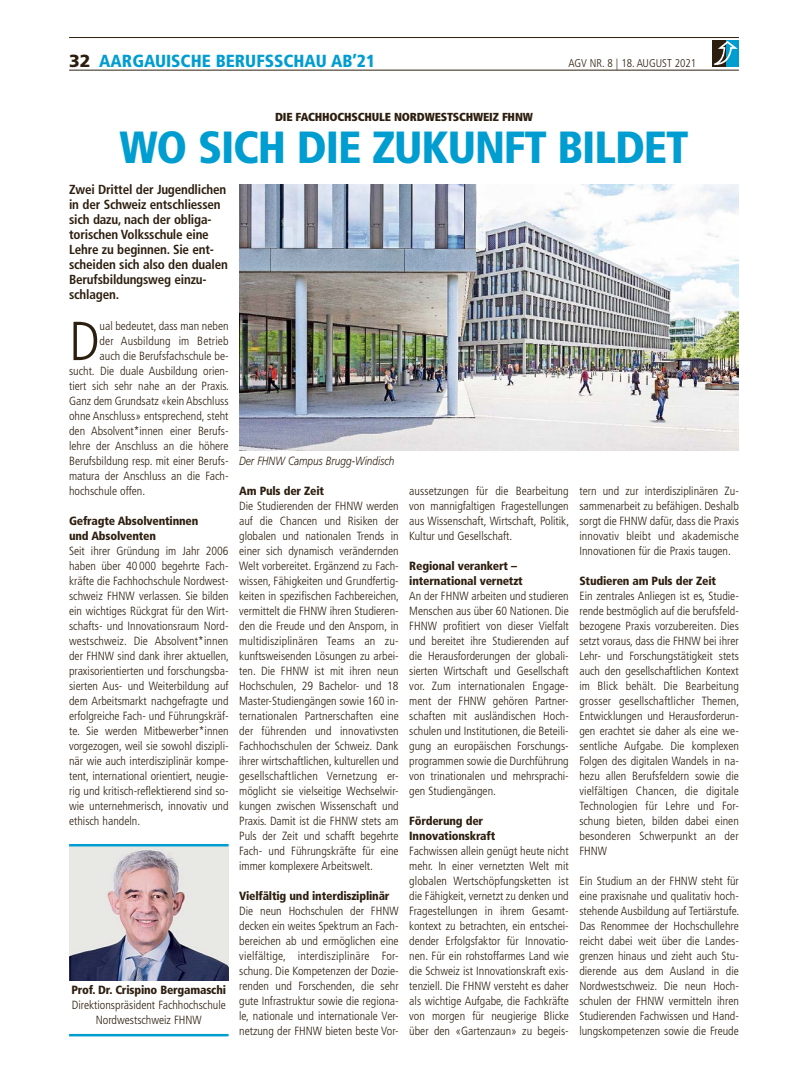
<style>
.page{position:relative;width:808px;height:1081px;background:#fff}
.page>*{position:absolute;margin:0;border:0;box-sizing:border-box;transform-origin:0 0}
.t1{font:300 condensed 54.88px "Frutiger";color:#2d1f0f}
.t2{font:900 condensed 45px "Frutiger";letter-spacing:-.025em;color:#009dd1}
.t3{font:900 condensed 17.5px "Frutiger";color:#009dd1}
.t4{font:700 condensed 13.12px/15px "Frutiger";letter-spacing:-.015em;color:#2d1f0f}
.t5{font:300 condensed 11.88px/15px "Frutiger";color:#2d1f0f;text-align:justify}
.t6{font:900 condensed 11.88px/15px "Frutiger";letter-spacing:-.015em;color:#2d1f0f}
.t7{font:italic 300 11.88px "Frutiger";color:#2d1f0f;scale:.85 1}
.t8{font:900 condensed 11.62px "Frutiger";letter-spacing:-.015em;color:#2d1f0f}
.t9{font:300 condensed 11.25px "Frutiger";color:#2d1f0f}
.s1{font-stretch:normal;color:#2d1f0f}
</style>
<div class="page">
<hr style="left:69px;top:70px;width:670px;height:1px;background:#2d1f0f">
<hr style="left:69px;top:37px;width:670px;height:1px;background:#2d1f0f">
<div style="left:713px;top:40px;width:13px;height:27px;background:#2d1f0f"></div>
<div style="left:726px;top:40px;width:13px;height:27px;background:#009dd1"></div>
<svg style="left:714px;top:41px;width:24px;height:24px"></svg>
<img style="left:69px;top:846px;width:160px;height:134px">
<hr style="left:69px;top:844px;width:160px;height:2px;background:#009dd1">
<hr style="left:69px;top:1034px;width:160px;height:2px;background:#009dd1">
<img style="left:239px;top:184px;width:500px;height:266px">
<h3 class="t3" style="left:69px;top:50px;width:308px"><span class="s1">32</span> AARGAUISCHE BERUFSSCHAU AB’21</h3>
<p class="t9" style="left:568px;top:57px;width:129px">AGV NR. 8 | 18. AUGUST 2021</p>
<p class="t8" style="left:275px;top:110px;width:259px">DIE FACHHOCHSCHULE NORDWESTSCHWEIZ FHNW</p>
<h2 class="t2" style="left:119px;top:121px;width:571px">WO SICH DIE ZUKUNFT BILDET</h2>
<p class="t4" style="left:69px;top:182px;width:160px">Zwei Drittel der Jugendlichen in der Schweiz entschliessen sich dazu, nach der obliga&shy;torischen Volksschule eine<br>Lehre zu beginnen. Sie ent&shy;scheiden sich also den dualen<br>Berufsbildungsweg einzu&shy;schlagen.</p>
<h1 class="t1" style="left:69px;top:310px;width:32px">D</h1>
<p class="t5" style="left:100px;top:319px;width:130px">ual bedeutet, dass man neben</p>
<p class="t5" style="left:100px;top:334px;width:131px">der Ausbildung im Betrieb</p>
<p class="t5" style="left:100px;top:349px;width:130px">auch die Berufsfachschule be-</p>
<p class="t5" style="left:69px;top:364px;width:161px">sucht. Die duale Ausbildung orien-</p>
<p class="t5" style="left:69px;top:379px;width:161px">tiert sich sehr nahe an der Praxis.</p>
<p class="t5" style="left:69px;top:394px;width:161px">Ganz dem Grundsatz «kein Abschluss</p>
<p class="t5" style="left:69px;top:409px;width:161px">ohne Anschluss» entsprechend, steht</p>
<p class="t5" style="left:69px;top:424px;width:161px">den Absolvent*innen einer Berufs-</p>
<p class="t5" style="left:69px;top:439px;width:161px">lehre der Anschluss an die höhere</p>
<p class="t5" style="left:69px;top:454px;width:161px">Berufsbildung resp. mit einer Berufs-</p>
<p class="t5" style="left:69px;top:469px;width:161px">matura der Anschluss an die Fach-</p>
<p class="t5" style="left:69px;top:484px;width:78px">hochschule offen.</p>
<p class="t6" style="left:69px;top:513px;width:131px">Gefragte Absolventinnen und Absolventen</p>
<p class="t5" style="left:69px;top:544px;width:161px">Seit ihrer Gründung im Jahr 2006 haben über 40 000 begehrte Fach&shy;kräfte die Fachhochschule Nordwest&shy;schweiz FHNW verlassen. Sie bilden ein wichtiges Rückgrat für den Wirt&shy;schafts- und Innovationsraum Nord&shy;westschweiz. Die Absolvent*innen der FHNW sind dank ihrer aktuellen, praxisorientierten und forschungsba&shy;sierten Aus- und Weiterbildung auf dem Arbeitsmarkt nachgefragte und erfolgreiche Fach- und Führungskräf&shy;te. Sie werden Mitbewerber*innen vorgezogen, weil sie sowohl diszipli&shy;när wie auch interdisziplinär kompe&shy;tent, international orientiert, neugie&shy;rig und kritisch-reflektierend sind so&shy;wie unternehmerisch, innovativ und ethisch handeln.</p>
<p class="t7" style="left:239px;top:454px;width:184px">Der FHNW Campus Brugg-Windisch</p>
<p class="t5" style="left:409px;top:483px;width:161px">aussetzungen für die Bearbeitung von mannigfaltigen Fragestellungen aus Wissenschaft, Wirtschaft, Politik, Kultur und Gesellschaft.</p>
<p class="t6" style="left:409px;top:558px;width:115px">Regional verankert – international vernetzt</p>
<p class="t5" style="left:409px;top:588px;width:161px">An der FHNW arbeiten und studieren Menschen aus über 60 Nationen. Die FHNW profitiert von dieser Vielfalt und bereitet ihre Studierenden auf die Herausforderungen der globali&shy;sierten Wirtschaft und Gesellschaft vor. Zum internationalen Engage&shy;ment der FHNW gehören Partner&shy;schaften mit ausländischen Hoch&shy;schulen und Institutionen, die Beteili&shy;gung an europäischen Forschungs&shy;programmen sowie die Durchführung von trinationalen und mehrsprachi&shy;gen Studiengängen.</p>
<p class="t6" style="left:409px;top:813px;width:87px">Förderung der<br>Innovationskraft</p>
<p class="t5" style="left:409px;top:843px;width:161px">Fachwissen allein genügt heute nicht mehr. In einer vernetzten Welt mit globalen Wertschöpfungsketten ist die Fähigkeit, vernetzt zu denken und Fragestellungen in ihrem Gesamt&shy;kontext zu betrachten, ein entschei&shy;dender Erfolgsfaktor für Innovatio&shy;nen. Für ein rohstoffarmes Land wie die Schweiz ist Innovationskraft exis&shy;tenziell. Die FHNW versteht es daher als wichtige Aufgabe, die Fachkräfte von morgen für neugierige Blicke über den «Gartenzaun» zu begeis-</p>
<p class="t5" style="left:579px;top:483px;width:161px">tern und zur interdisziplinären Zu&shy;sammenarbeit zu befähigen. Deshalb sorgt die FHNW dafür, dass die Praxis innovativ bleibt und akademische Innovationen für die Praxis taugen.</p>
<p class="t6" style="left:579px;top:573px;width:138px">Studieren am Puls der Zeit</p>
<p class="t5" style="left:579px;top:588px;width:162px">Ein zentrales Anliegen ist es, Studie&shy;rende bestmöglich auf die berufsfeld&shy;bezogene Praxis vorzubereiten. Dies setzt voraus, dass die FHNW bei ihrer Lehr- und Forschungstätigkeit stets auch den gesellschaftlichen Kontext im Blick behält. Die Bearbeitung grosser gesellschaftlicher Themen, Entwicklungen und Herausforderun&shy;gen erachtet sie daher als eine we&shy;sentliche Aufgabe. Die komplexen Folgen des digitalen Wandels in na&shy;hezu allen Berufsfeldern sowie die vielfältigen Chancen, die digitale Technologien für Lehre und For&shy;schung bieten, bilden dabei einen besonderen Schwerpunkt an der FHNW</p>
<p class="t5" style="left:579px;top:873px;width:161px">Ein Studium an der FHNW steht für eine praxisnahe und qualitativ hoch&shy;stehende Ausbildung auf Tertiärstufe.<br>Das Renommee der Hochschullehre reicht dabei weit über die Landes&shy;grenzen hinaus und zieht auch Stu&shy;dierende aus dem Ausland in die Nordwestschweiz. Die neun Hoch&shy;schulen der FHNW vermitteln ihren Studierenden Fachwissen und Hand&shy;lungskompetenzen sowie die Freude</p>
<p class="t6" style="left:239px;top:483px;width:86px">Am Puls der Zeit</p>
<p class="t5" style="left:239px;top:499px;width:161px">Die Studierenden der FHNW werden auf die Chancen und Risiken der globalen und nationalen Trends in einer sich dynamisch verändernden Welt vorbereitet. Ergänzend zu Fach&shy;wissen, Fähigkeiten und Grundfertig&shy;keiten in spezifischen Fachbereichen, vermittelt die FHNW ihren Studieren&shy;den die Freude und den Ansporn, in multidisziplinären Teams an zu&shy;kunftsweisenden Lösungen zu arbei&shy;ten. Die FHNW ist mit ihren neun Hochschulen, 29 Bachelor- und 18<br>Master-Studiengängen sowie 160 in&shy;ternationalen Partnerschaften eine der führenden und innovativsten Fachhochschulen der Schweiz. Dank ihrer wirtschaftlichen, kulturellen und gesellschaftlichen Vernetzung er&shy;möglicht sie vielseitige Wechselwir&shy;kungen zwischen Wissenschaft und Praxis. Damit ist die FHNW stets am Puls der Zeit und schafft begehrte Fach- und Führungskräfte für eine immer komplexere Arbeitswelt.</p>
<p class="t6" style="left:239px;top:888px;width:152px">Vielfältig und interdisziplinär</p>
<p class="t5" style="left:239px;top:903px;width:161px">Die neun Hochschulen der FHNW decken ein weites Spektrum an Fach&shy;bereichen ab und ermöglichen eine vielfältige, interdisziplinäre For&shy;schung. Die Kompetenzen der Dozie&shy;renden und Forschenden, die sehr gute Infrastruktur sowie die regiona&shy;le, nationale und internationale Ver&shy;netzung der FHNW bieten beste Vor-</p>
<p class="t6" style="left:72px;top:982px;width:156px">Prof. Dr. Crispino Bergamaschi</p>
<p class="t5" style="left:72px;top:997px;width:156px;text-align:center">Direktionspräsident Fachhochschule<br>Nordwestschweiz FHNW</p>
</div>
